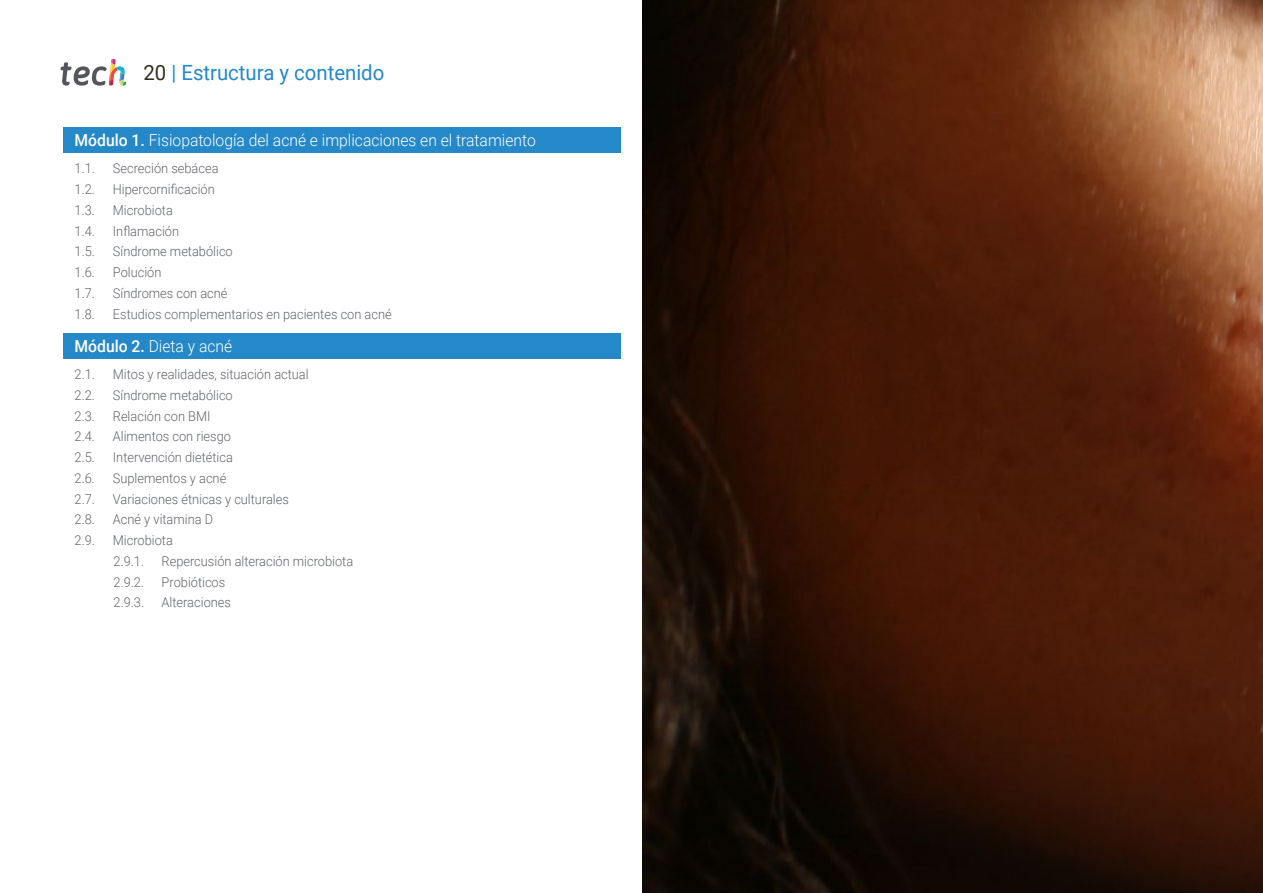
<style>
.page{position:relative;width:1263px;height:893px;background:#fff}
.page>*{position:absolute;margin:0;border:0;box-sizing:border-box;transform-origin:0 0}
.t1{font:21px "Roboto";color:#2488c9}
.t2{font:300 16.5px "Roboto";color:#fff;scale:.95 1}
.t3{font:300 13.5px/20.7px "Roboto";color:#61646a;scale:.95 1}
.s1{color:#312e20}
.s2{font-weight:500}
</style>
<div class="page">
<svg style="left:61px;top:59px;width:65px;height:27px"></svg>
<div style="left:64px;top:128px;width:557px;height:25px;background:#2488c9"></div>
<div style="left:64px;top:333px;width:557px;height:25px;background:#2488c9"></div>
<img style="left:642px;top:0;width:621px;height:893px">
<h1 class="t1" style="left:144px;top:57px;width:242px"><span class="s1">20</span> | Estructura y contenido</h1>
<p class="t2" style="left:75px;top:129px;width:487px"><span class="s2">Módulo 1.</span> Fisiopatología del acné e implicaciones en el tratamiento</p>
<p class="t3" style="left:75px;top:158px;width:23px">1.1.</p>
<p class="t3" style="left:113px;top:158px;width:113px">Secreción sebácea</p>
<p class="t3" style="left:75px;top:179px;width:23px">1.2.</p>
<p class="t3" style="left:113px;top:179px;width:109px">Hipercornificación</p>
<p class="t3" style="left:75px;top:199px;width:23px">1.3.</p>
<p class="t3" style="left:113px;top:199px;width:65px">Microbiota</p>
<p class="t3" style="left:75px;top:220px;width:23px">1.4.</p>
<p class="t3" style="left:113px;top:220px;width:71px">Inflamación</p>
<p class="t3" style="left:75px;top:241px;width:23px">1.5.</p>
<p class="t3" style="left:113px;top:241px;width:128px">Síndrome metabólico</p>
<p class="t3" style="left:75px;top:262px;width:23px">1.6.</p>
<p class="t3" style="left:113px;top:262px;width:53px">Polución</p>
<p class="t3" style="left:75px;top:282px;width:23px">1.7.</p>
<p class="t3" style="left:113px;top:282px;width:122px">Síndromes con acné</p>
<p class="t3" style="left:75px;top:303px;width:23px">1.8.</p>
<p class="t3" style="left:113px;top:303px;width:295px">Estudios complementarios en pacientes con acné</p>
<p class="t2" style="left:75px;top:334px;width:167px"><span class="s2">Módulo 2.</span> Dieta y acné</p>
<p class="t3" style="left:75px;top:363px;width:23px">2.1.</p>
<p class="t3" style="left:113px;top:363px;width:208px">Mitos y realidades, situación actual</p>
<p class="t3" style="left:75px;top:384px;width:23px">2.2.</p>
<p class="t3" style="left:113px;top:384px;width:128px">Síndrome metabólico</p>
<p class="t3" style="left:75px;top:405px;width:23px">2.3.</p>
<p class="t3" style="left:113px;top:405px;width:104px">Relación con BMI</p>
<p class="t3" style="left:75px;top:426px;width:23px">2.4.</p>
<p class="t3" style="left:113px;top:426px;width:126px">Alimentos con riesgo</p>
<p class="t3" style="left:75px;top:446px;width:23px">2.5.</p>
<p class="t3" style="left:113px;top:446px;width:128px">Intervención dietética</p>
<p class="t3" style="left:75px;top:467px;width:23px">2.6.</p>
<p class="t3" style="left:113px;top:467px;width:121px">Suplementos y acné</p>
<p class="t3" style="left:75px;top:488px;width:23px">2.7.</p>
<p class="t3" style="left:113px;top:488px;width:187px">Variaciones étnicas y culturales</p>
<p class="t3" style="left:75px;top:509px;width:23px">2.8.</p>
<p class="t3" style="left:113px;top:509px;width:107px">Acné y vitamina D</p>
<p class="t3" style="left:75px;top:529px;width:23px">2.9.</p>
<p class="t3" style="left:113px;top:529px;width:65px">Microbiota<br>2.9.1.</p>
<p class="t3" style="left:162px;top:550px;width:203px">Repercusión alteración microbiota</p>
<p class="t3" style="left:114px;top:571px;width:34px">2.9.2.</p>
<p class="t3" style="left:162px;top:571px;width:69px">Probióticos</p>
<p class="t3" style="left:114px;top:592px;width:34px">2.9.3.</p>
<p class="t3" style="left:162px;top:592px;width:75px">Alteraciones</p>
</div>
